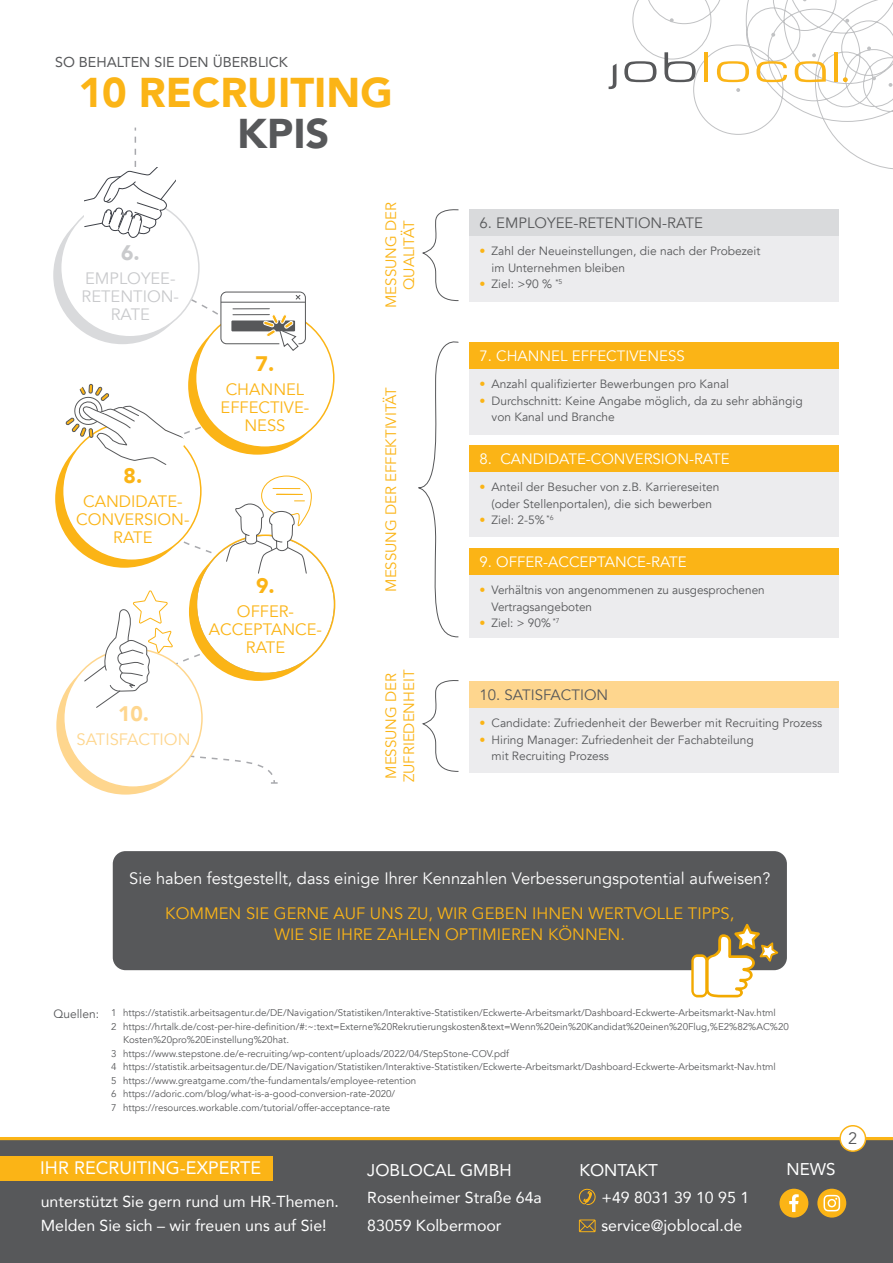
<style>
.page{position:relative;width:893px;height:1263px;background:#fff}
.page>*{position:absolute;margin:0;border:0;box-sizing:border-box;transform-origin:0 0}
.t1{font:900 41.55px "Avenir";color:#fbb416}
.t2{font:900 41.55px "Avenir";color:#57585a}
.t3{font:900 21px "Avenir";color:#fbb416}
.t4{font:900 21px "Avenir";color:#fed68e}
.t5{font:900 21px "Avenir";color:#c9cacc}
.t6{font:18px "Avenir";color:#fff}
.t7{font:16.95px "Avenir";color:#fff}
.t8{font:16.5px/18px "Avenir";color:#fbb416;text-align:center}
.t9{font:16.5px "Avenir";color:#fff}
.t10{font:16.5px/18px "Avenir";color:#c9cacc;text-align:center}
.t11{font:16.5px "Avenir";color:#fed68e}
.t12{font:16.5px "Avenir";color:#57585a}
.t13{font:15.9px/27.6px "Avenir";color:#fff}
.t14{font:15px "Avenir";color:#fff}
.t15{font:15px/18px "Avenir";color:#fbb416;text-align:center}
.t16{font:15px "Avenir";color:#57585a}
.t17{font:14.25px "Avenir";color:#57585a}
.t18{font:12px/16.5px "Avenir";color:#57585a}
.t19{font:9.75px "Avenir";color:#57585a}
.s1{color:#fbb416}
</style>
<div class="page">
<svg style="left:608px;top:0;width:285px;height:169px"></svg>
<svg style="left:872px;top:76px;width:4px;height:4px"></svg>
<svg style="left:845px;top:19px;width:4px;height:4px"></svg>
<svg style="left:867px;top:46px;width:4px;height:4px"></svg>
<svg style="left:736px;top:88px;width:4px;height:4px"></svg>
<svg style="left:771px;top:33px;width:4px;height:4px"></svg>
<svg style="left:670px;top:18px;width:4px;height:4px"></svg>
<svg style="left:889px;top:83px;width:3px;height:4px"></svg>
<svg style="left:843px;top:77px;width:5px;height:5px"></svg>
<svg style="left:624px;top:61px;width:32px;height:21px"></svg>
<hr style="left:704px;top:52px;width:4px;height:30px;background:#fbb416">
<hr style="left:834px;top:52px;width:4px;height:30px;background:#fbb416">
<svg style="left:717px;top:61px;width:32px;height:21px"></svg>
<svg style="left:756px;top:61px;width:31px;height:21px"></svg>
<svg style="left:664px;top:52px;width:32px;height:30px"></svg>
<svg style="left:795px;top:53px;width:31px;height:29px"></svg>
<svg style="left:609px;top:64px;width:7px;height:25px"></svg>
<div style="left:0;top:1137px;width:893px;height:126px;background:#57585a"></div>
<div style="left:0;top:1156px;width:272px;height:25px;background:#fbb416"></div>
<div style="left:779px;top:1189px;width:29px;height:28px;background:#fbb416;border-radius:50%"></div>
<svg style="left:789px;top:1194px;width:10px;height:18px"></svg>
<div style="left:817px;top:1189px;width:29px;height:28px;background:#fbb416;border-radius:50%"></div>
<svg style="left:823px;top:1195px;width:17px;height:16px"></svg>
<svg style="left:579px;top:1219px;width:17px;height:13px"></svg>
<svg style="left:579px;top:1189px;width:17px;height:16px"></svg>
<div style="left:840px;top:1126px;width:25px;height:25px;background:#fff;border-radius:50%"></div>
<div style="left:839px;top:1125px;width:27px;height:27px;border:2px solid #fbb416;border-radius:50%"></div>
<svg style="left:178px;top:726px;width:100px;height:58px"></svg>
<svg style="left:55px;top:429px;width:138px;height:139px"></svg>
<div style="left:56px;top:656px;width:139px;height:139px;background:#fed68e;border-radius:50%"></div>
<div style="left:53px;top:206px;width:138px;height:138px;background:#d9dadc;border-radius:50%"></div>
<div style="left:61px;top:199px;width:138px;height:138px;background:#fff;border-radius:50%"></div>
<div style="left:64px;top:649px;width:138px;height:138px;background:#fff;border-radius:50%"></div>
<svg style="left:418px;top:341px;width:41px;height:297px"></svg>
<div style="left:470px;top:353px;width:369px;height:82px;background:#ececee"></div>
<div style="left:470px;top:342px;width:369px;height:27px;background:#fbb416"></div>
<div style="left:470px;top:456px;width:369px;height:81px;background:#ececee"></div>
<div style="left:470px;top:445px;width:369px;height:27px;background:#fbb416"></div>
<div style="left:470px;top:559px;width:369px;height:79px;background:#ececee"></div>
<div style="left:470px;top:548px;width:369px;height:27px;background:#fbb416"></div>
<svg style="left:422px;top:209px;width:37px;height:92px"></svg>
<div style="left:470px;top:220px;width:369px;height:81px;background:#ececee"></div>
<div style="left:470px;top:209px;width:369px;height:27px;background:#d9dadc"></div>
<div style="left:470px;top:692px;width:369px;height:81px;background:#ececee"></div>
<div style="left:470px;top:681px;width:369px;height:27px;background:#fed68e"></div>
<svg style="left:422px;top:680px;width:37px;height:92px"></svg>
<div style="left:113px;top:851px;width:674px;height:119px;background:#57585a;border-radius:13px"></div>
<svg style="left:691px;top:924px;width:87px;height:73px"></svg>
<svg style="left:84px;top:137px;width:91px;height:101px"></svg>
<div style="left:221px;top:292px;width:85px;height:52px;background:#fff;border:1px solid #57585a;border-radius:6px"></div>
<hr style="left:221px;top:302px;width:84px;height:1px;background:#57585a">
<svg style="left:137px;top:267px;width:164px;height:103px"></svg>
<svg style="left:65px;top:381px;width:247px;height:329px"></svg>
<h3 class="t17" style="left:55px;top:50px;width:234px">SO BEHALTEN SIE DEN ÜBERBLICK</h3>
<h1 class="t1" style="left:79px;top:57px;width:316px">10 RECRUITING</h1>
<h1 class="t2" style="left:237px;top:98px;width:94px">KPIS</h1>
<h2 class="t5" style="left:121px;top:235px;width:20px">6.</h2>
<h3 class="t10" style="left:82px;top:270px;width:99px">EMPLOYEE-<br>RETENTION-<br>RATE</h3>
<h2 class="t3" style="left:124px;top:457px;width:20px">8.</h2>
<h3 class="t8" style="left:76px;top:492px;width:115px">CANDIDATE-<br>CONVERSION-<br>RATE</h3>
<h2 class="t3" style="left:256px;top:345px;width:20px">7.</h2>
<h3 class="t8" style="left:221px;top:380px;width:90px">CHANNEL<br>EFFECTIVE-<br>NESS</h3>
<h2 class="t3" style="left:256px;top:568px;width:20px">9.</h2>
<h3 class="t8" style="left:209px;top:603px;width:115px">OFFER-<br>ACCEPTANCE-<br>RATE</h3>
<h2 class="t4" style="left:118px;top:696px;width:33px">10.</h2>
<h3 class="t11" style="left:77px;top:730px;width:115px">SATISFACTION</h3>
<h3 class="t15" style="left:382px;top:308px;width:107px;rotate:-90deg">MESSUNG DER<br>QUALITÄT</h3>
<h3 class="t15" style="left:382px;top:592px;width:206px;rotate:-90deg">MESSUNG DER EFFEKTIVITÄT</h3>
<h3 class="t15" style="left:382px;top:782px;width:114px;text-align:left;rotate:-90deg">MESSUNG DER<br>ZUFRIEDENHEIT</h3>
<h3 class="t16" style="left:480px;top:214px;width:225px">6. EMPLOYEE-RETENTION-RATE</h3>
<p class="t18" style="left:492px;top:243px;width:270px;text-indent:-12px"><span class="s1">•</span> Zahl der Neueinstellungen, die nach der Probezeit im Unternehmen bleiben</p>
<p class="t18" style="left:480px;top:276px;width:84px"><span class="s1">•</span> Ziel: &gt;90 % <sup>*5</sup></p>
<h3 class="t14" style="left:480px;top:346px;width:207px">7. CHANNEL EFFECTIVENESS</h3>
<p class="t18" style="left:480px;top:376px;width:251px"><span class="s1">•</span> Anzahl qualifizierter Bewerbungen pro Kanal</p>
<p class="t18" style="left:492px;top:392px;width:313px;text-indent:-12px"><span class="s1">•</span> Durchschnitt: Keine Angabe möglich, da zu sehr abhängig von Kanal und Branche</p>
<h3 class="t14" style="left:480px;top:450px;width:252px">8. CANDIDATE-CONVERSION-RATE</h3>
<p class="t18" style="left:480px;top:479px;width:241px;text-align:center"><span class="s1">•</span> Anteil der Besucher von z.B. Karriereseiten (oder Stellenportalen), die sich bewerben</p>
<p class="t18" style="left:480px;top:512px;width:76px"><span class="s1">•</span> Ziel: 2-5% <sup>*6</sup></p>
<h3 class="t14" style="left:480px;top:553px;width:209px">9. OFFER-ACCEPTANCE-RATE</h3>
<p class="t18" style="left:492px;top:582px;width:275px;text-indent:-12px"><span class="s1">•</span> Verhältnis von angenommenen zu ausgesprochenen<br>Vertragsangeboten</p>
<p class="t18" style="left:480px;top:615px;width:81px"><span class="s1">•</span> Ziel: &gt; 90% <sup>*7</sup></p>
<h3 class="t16" style="left:480px;top:686px;width:130px">10. SATISFACTION</h3>
<p class="t18" style="left:480px;top:715px;width:344px"><span class="s1">•</span> Candidate: Zufriedenheit der Bewerber mit Recruiting Prozess</p>
<p class="t18" style="left:492px;top:732px;width:264px;text-indent:-12px"><span class="s1">•</span> Hiring Manager: Zufriedenheit der Fachabteilung mit Recruiting Prozess</p>
<h3 class="t9" style="left:129px;top:869px;width:643px">Sie haben festgestellt, dass einige Ihrer Kennzahlen Verbesserungspotential aufweisen?</h3>
<h3 class="t8" style="left:165px;top:903px;width:571px;line-height:21px">KOMMEN SIE GERNE AUF UNS ZU, WIR GEBEN IHNEN WERTVOLLE TIPPS,<br>WIE SIE IHRE ZAHLEN OPTIMIEREN KÖNNEN.</h3>
<p class="t18" style="left:53px;top:1006px;width:47px">Quellen:</p>
<p class="t19" style="left:111px;top:1007px;width:666px">1 https://statistik.arbeitsagentur.de/DE/Navigation/Statistiken/Interaktive-Statistiken/Eckwerte-Arbeitsmarkt/Dashboard-Eckwerte-Arbeitsmarkt-Nav.html</p>
<p class="t19" style="left:111px;top:1020px;width:679px">2 https://hrtalk.de/cost-per-hire-definition/#:~:text=Externe%20Rekrutierungskosten&amp;text=Wenn%20ein%20Kandidat%20einen%20Flug,%E2%82%AC%20</p>
<p class="t19" style="left:123px;top:1034px;width:168px">Kosten%20pro%20Einstellung%20hat.</p>
<p class="t19" style="left:111px;top:1047px;width:399px">3 https://www.stepstone.de/e-recruiting/wp-content/uploads/2022/04/StepStone-COV.pdf</p>
<p class="t19" style="left:111px;top:1061px;width:666px">4 https://statistik.arbeitsagentur.de/DE/Navigation/Statistiken/Interaktive-Statistiken/Eckwerte-Arbeitsmarkt/Dashboard-Eckwerte-Arbeitsmarkt-Nav.html</p>
<p class="t19" style="left:111px;top:1074px;width:307px">5 https://www.greatgame.com/the-fundamentals/employee-retention</p>
<p class="t19" style="left:111px;top:1088px;width:286px">6 https://adoric.com/blog/what-is-a-good-conversion-rate-2020/</p>
<p class="t19" style="left:111px;top:1101px;width:281px">7 https://resources.workable.com/tutorial/offer-acceptance-rate</p>
<h3 class="t6" style="left:40px;top:1153px;width:222px">IHR RECRUITING-EXPERTE</h3>
<h3 class="t13" style="left:41px;top:1190px;width:300px;line-height:23.4px">unterstützt Sie gern rund um HR-Themen.<br>Melden Sie sich – wir freuen uns auf Sie!</h3>
<h3 class="t7" style="left:367px;top:1156px;width:146px">JOBLOCAL GMBH</h3>
<h3 class="t13" style="left:367px;top:1183px;width:176px">Rosenheimer Straße 64a<br>83059 Kolbermoor</h3>
<h3 class="t7" style="left:579px;top:1156px;width:80px">KONTAKT</h3>
<h3 class="t13" style="left:601px;top:1183px;width:149px">+49 8031 39 10 95 1 service@joblocal.de</h3>
<h3 class="t7" style="left:786px;top:1156px;width:51px">NEWS</h3>
<h3 class="t12" style="left:848px;top:1129px;width:11px">2</h3>
</div>
